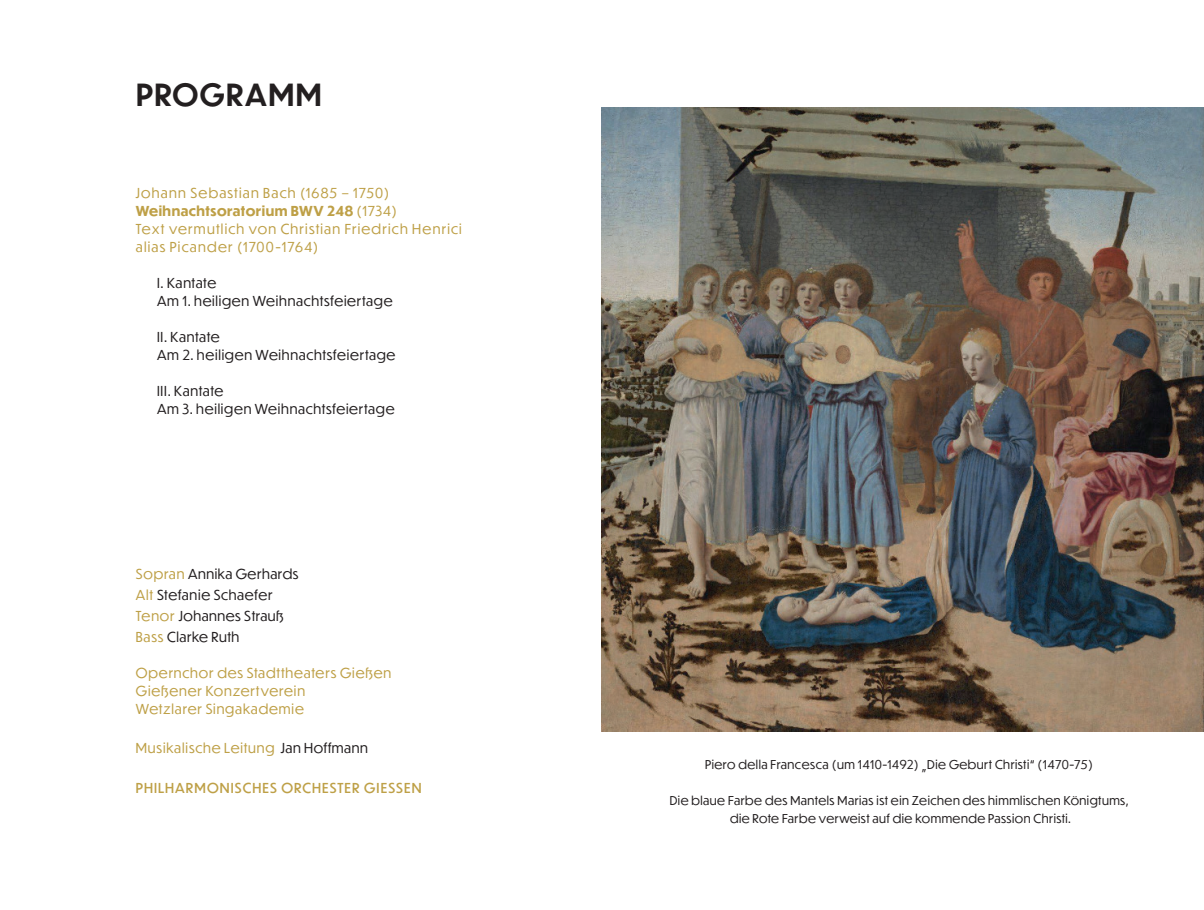
<style>
.page{position:relative;width:1204px;height:910px;background:#fff}
.page>*{position:absolute;margin:0;border:0;box-sizing:border-box;transform-origin:0 0}
.t1{font:500 30px "Dunbar Tall";letter-spacing:.05em;color:#231f20}
.t2{font:13.5px/18px "Dunbar Tall";letter-spacing:.05em;color:#231f20}
.t3{font:13.5px/18px "Dunbar Tall";letter-spacing:.09em;color:#bea047}
.t4{font:13.5px/18px "Dunbar Tall";letter-spacing:.065em;color:#bea047}
.t5{font:13.5px "Dunbar Tall";letter-spacing:.08em;color:#bea047}
.t6{font:12px/18px "Dunbar Tall";letter-spacing:.04em;color:#231f20;text-align:center}
.s1{font-weight:700}
.s2{color:#bea047}
.s3{color:#231f20}
</style>
<div class="page">
<img style="left:602px;top:107px;width:601px;height:624px">
<h1 class="t1" style="left:136px;top:73px;width:187px">PROGRAMM</h1>
<p class="t3" style="left:136px;top:183px;width:327px">Johann Sebastian Bach (1685 – 1750)<br><span class="s1">Weihnachtsoratorium BWV 248</span> (1734)<br>Text vermutlich von Christian Friedrich Henrici alias Picander (1700-1764)</p>
<p class="t2" style="left:157px;top:273px;width:237px">I. Kantate<br>Am 1. heiligen Weihnachtsfeiertage</p>
<p class="t2" style="left:157px;top:327px;width:240px">II. Kantate<br>Am 2. heiligen Weihnachtsfeiertage</p>
<p class="t2" style="left:157px;top:381px;width:239px">III. Kantate<br>Am 3. heiligen Weihnachtsfeiertage</p>
<p class="t2" style="left:136px;top:563px;width:164px;line-height:21px"><span class="s2">Sopran</span> Annika Gerhards<br><span class="s2">Alt</span> Stefanie Schaefer<br><span class="s2">Tenor</span> Johannes Strauß<br><span class="s2">Bass</span> Clarke Ruth</p>
<p class="t4" style="left:136px;top:663px;width:257px">Opernchor des Stadttheaters Gießen<br>Gießener Konzertverein<br>Wetzlarer Singakademie</p>
<p class="t4" style="left:136px;top:738px;width:233px">Musikalische Leitung <span class="s3">Jan Hoffmann</span></p>
<p class="t5" style="left:136px;top:778px;width:287px">PHILHARMONISCHES ORCHESTER GIESSEN</p>
<p class="t6" style="left:705px;top:755px;width:389px">Piero della Francesca (um 1410-1492) „Die Geburt Christi“ (1470-75)</p>
<p class="t6" style="left:669px;top:791px;width:460px">Die blaue Farbe des Mantels Marias ist ein Zeichen des himmlischen Königtums, die Rote Farbe verweist auf die kommende Passion Christi.</p>
</div>
